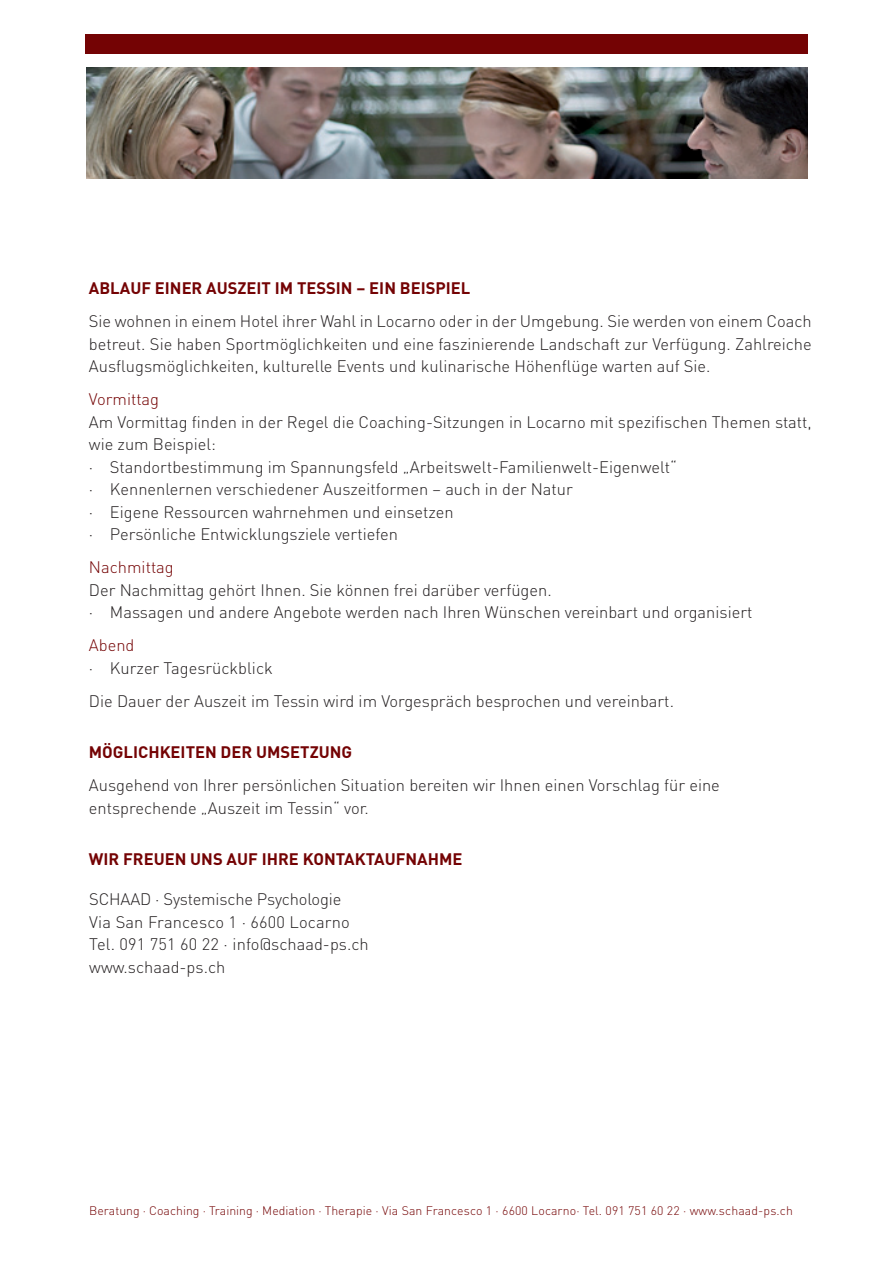
<style>
.page{position:relative;width:893px;height:1263px;background:#fff}
.page>*{position:absolute;margin:0;border:0;box-sizing:border-box;transform-origin:0 0}
.t1{font:300 16.5px/22.5px "DIN";color:#231f20}
.t2{font:700 16.5px "DIN";color:#740304}
.t3{font:300 16.5px "DIN";color:#740304}
.t4{font:300 12.3px "DIN";color:#740304}
</style>
<div class="page">
<div style="left:85px;top:34px;width:723px;height:19px;background:#740304"></div>
<img style="left:87px;top:67px;width:721px;height:112px">
<p class="t2" style="left:89px;top:278px;width:383px">ABLAUF EINER AUSZEIT IM TESSIN – EIN BEISPIEL</p>
<p class="t1" style="left:89px;top:310px;width:724px;text-align:justify">Sie wohnen in einem Hotel ihrer Wahl in Locarno oder in der U mgebung. Sie werden von einem Coach betreut. Sie haben Sportmöglichkeiten und eine faszinierende Landschaft zur Verfügung. Zahlreiche Ausflugsmöglichkeiten, kulturelle Events und kulinarische Höhenflüge warten auf Sie.</p>
<p class="t3" style="left:89px;top:389px;width:72px">Vormittag</p>
<p class="t1" style="left:89px;top:411px;width:724px">Am Vormittag finden in der Regel die Coaching-Sitzungen in Locarno mit spezifischen Themen statt, wie zum Beispiel:<br>· Standortbestimmung im Spannungsfeld „Arbeitswelt-Familienwelt-Eigenwelt“<br>· Kennenlernen verschiedener Auszeitformen – auch in der Natur<br>· Eigene Ressourcen wahrnehmen und einsetzen<br>· Persönliche Entwicklungsziele vertiefen</p>
<p class="t3" style="left:89px;top:557px;width:86px">Nachmittag</p>
<p class="t1" style="left:89px;top:579px;width:665px">Der Nachmittag gehört I hnen. Sie können frei darüber verfügen.<br>· Massagen und andere Angebote werden nach I hren Wünschen vereinbart und organisiert</p>
<p class="t3" style="left:89px;top:635px;width:47px">Abend</p>
<p class="t1" style="left:89px;top:651px;width:587px;line-height:33px">· Kurzer Tagesrückblick<br>Die Dauer der Auszeit im Tessin wird im Vorgespräch besprochen und vereinbart.</p>
<p class="t2" style="left:89px;top:741px;width:265px">MÖGLICHKEITEN DER UMSETZUNG</p>
<p class="t1" style="left:89px;top:774px;width:632px">Ausgehend von I hrer persönlichen Situation bereiten wir I hnen einen Vorschlag für eine entsprechende „Auszeit im Tessin“ vor.</p>
<p class="t2" style="left:89px;top:848px;width:375px">WIR FREUEN UNS AUF I HRE KONTAKTAUFNAHME</p>
<p class="t1" style="left:89px;top:888px;width:281px;text-indent:66px">· Systemische Psychologie<br>Via San Francesco 1 · 6600 Locarno<br>Tel. 091 751 60 22 · info@schaad-ps.ch www.schaad-ps.ch</p>
<p class="t1" style="left:89px;top:888px;width:11px">Schaad</p>
<p class="t4" style="left:89px;top:1203px;width:705px">Beratung · Coaching · Training · Mediation · Therapie · Via San Francesco 1 · 6600 Locarno· Tel. 091 751 60 22 · www.schaad-ps.ch</p>
</div>
